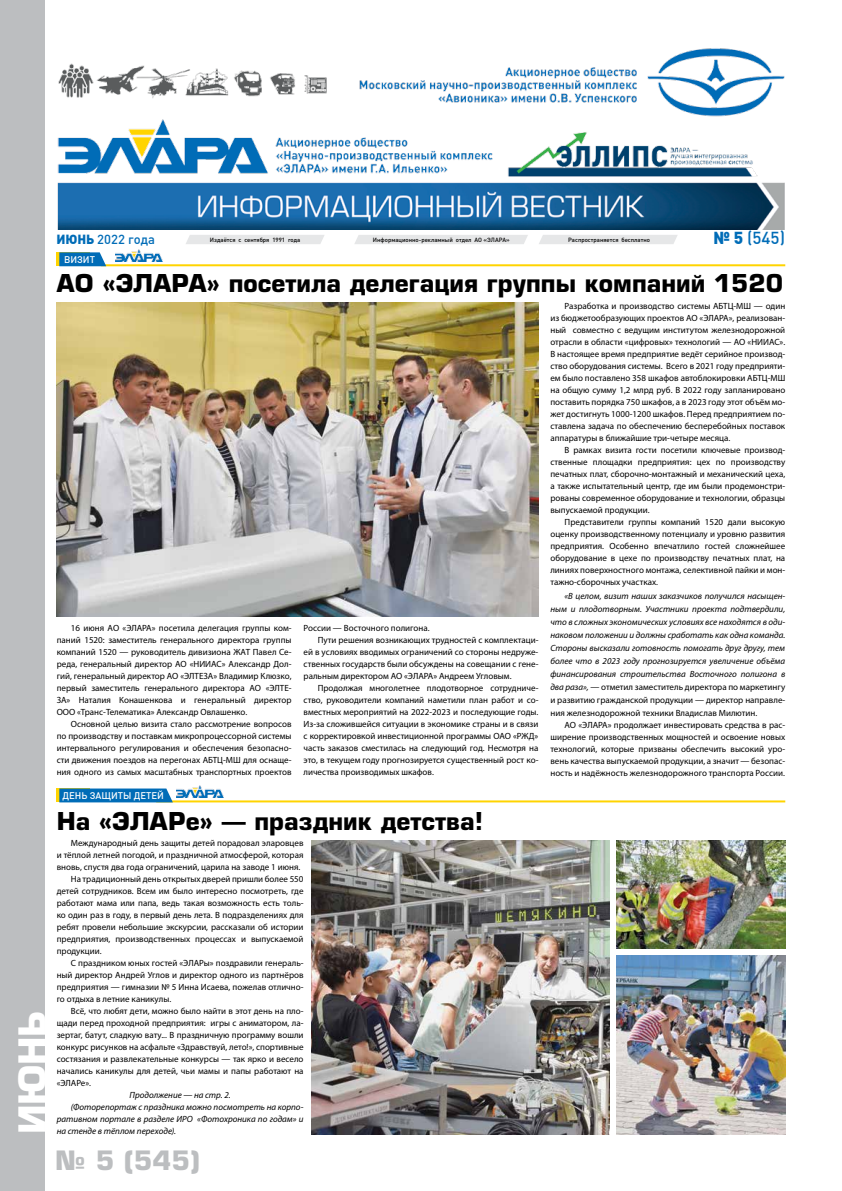
<style>
.page{position:relative;width:842px;height:1191px;background:#fff}
.page>*{position:absolute;margin:0;border:0;box-sizing:border-box;transform-origin:0 0}
.t1{font:700 36px "Europe C";color:#fff}
.t2{font:700 26px "Europe C";color:#bcbec0}
.t3{font:700 24px "Europe C";color:#000}
.t4{font:500 17px "DIN Cyr";color:#006cb7}
.t5{font:500 13px "DIN Cyr";color:#006cb7}
.t6{font:500 9.5px "DIN Cyr";color:#fff}
.t7{font:9px/12px "Myriad Pro";color:#000;text-align:justify}
.t8{font:italic 9px/13px "Myriad Pro";color:#000;text-align:justify}
.t9{font:500 6px "DIN Cyr";color:#000}
.s1{font-weight:900}
.s2{font-style:normal}
</style>
<div class="page">
<svg style="left:186px;top:235px;width:138px;height:9px"></svg>
<svg style="left:539px;top:235px;width:139px;height:9px"></svg>
<div style="left:354px;top:235px;width:174px;height:9px;background:#e6e7e8"></div>
<img style="left:57px;top:48px;width:728px;height:182px">
<div style="left:0;top:0;width:45px;height:1191px;background:#bcbec0"></div>
<img style="left:176px;top:785px;width:47px;height:12px">
<hr style="left:156px;top:800px;width:629px;height:2px;background:#ffd400">
<div style="left:57px;top:788px;width:33px;height:14px;background:#ffd400"></div>
<svg style="left:59px;top:788px;width:114px;height:14px;background:#1175b8"></svg>
<img style="left:311px;top:840px;width:298px;height:294px">
<img style="left:115px;top:249px;width:47px;height:12px">
<hr style="left:101px;top:264px;width:684px;height:2px;background:#ffd400">
<div style="left:57px;top:252px;width:33px;height:14px;background:#ffd400"></div>
<svg style="left:59px;top:252px;width:47px;height:14px"></svg>
<img style="left:617px;top:840px;width:168px;height:108px">
<img style="left:617px;top:956px;width:168px;height:178px">
<img style="left:56px;top:303px;width:482px;height:313px">
<h1 class="t1" style="left:11px;top:1134px;width:125px;rotate:-90deg">июнь</h1>
<h3 class="t5" style="left:56px;top:231px;width:100px"><span class="s1">ИЮНЬ</span> 2022 года</h3>
<p class="t9" style="left:210px;top:236px;width:92px">Издаётся с сентября 1991 года</p>
<p class="t9" style="left:373px;top:236px;width:138px">Информационно-рекламный отдел АО «ЭЛАРА»</p>
<p class="t9" style="left:568px;top:236px;width:83px">Распространяется бесплатно</p>
<h3 class="t4" style="left:713px;top:228px;width:73px"><span class="s1">№ 5</span> (545)</h3>
<p class="t6" style="left:64px;top:254px;width:32px">Визит</p>
<h3 class="t3" style="left:56px;top:269px;width:728px">АО «ЭЛАРА» посетила делегация группы компаний 1520</h3>
<p class="t7" style="left:57px;top:621px;width:236px;text-indent:14px">16 июня АО «ЭЛАРА» посетила делегация группы ком&shy;паний 1520: заместитель генерального директора группы компаний 1520 — руководитель дивизиона ЖАТ Павел Се&shy;реда, генеральный директор АО «НИИАС» Александр Дол&shy;гий, генеральный директор АО «ЭЛТЕЗА» Владимир Клюзко, первый заместитель генерального директора АО «ЭЛТЕ-ЗА» Наталия Конашенкова и генеральный директор ООО «Транс-Телематика» Александр Овлашенко.</p>
<p class="t7" style="left:57px;top:717px;width:236px;text-indent:14px">Основной целью визита стало рассмотрение вопросов по производству и поставкам микропроцессорной системы интервального регулирования и обеспечения безопасно&shy;сти движения поездов на перегонах АБТЦ-МШ для оснаще&shy;ния одного из самых масштабных транспортных проектов</p>
<p class="t7" style="left:304px;top:621px;width:128px">России — Восточного полигона.</p>
<p class="t7" style="left:318px;top:633px;width:222px">Пути решения возникающих трудностей с комплектаци-</p>
<p class="t7" style="left:304px;top:645px;width:236px">ей в условиях вводимых ограничений со стороны недруже-</p>
<p class="t7" style="left:304px;top:657px;width:236px">ственных государств были обсуждены на совещании с гене-</p>
<p class="t7" style="left:304px;top:669px;width:209px">ральным директором АО «ЭЛАРА» Андреем Угловым.</p>
<p class="t7" style="left:318px;top:681px;width:222px">Продолжая многолетнее плодотворное сотрудниче-</p>
<p class="t7" style="left:304px;top:693px;width:236px">ство, руководители компаний наметили план работ и со-</p>
<p class="t7" style="left:304px;top:705px;width:236px">вместных мероприятий на 2022-2023 и последующие годы.</p>
<p class="t7" style="left:304px;top:717px;width:236px">Из-за сложившейся ситуации в экономике страны и в связи</p>
<p class="t7" style="left:304px;top:729px;width:236px">с корректировкой инвестиционной программы ОАО «РЖД»</p>
<p class="t7" style="left:304px;top:741px;width:236px">часть заказов сместилась на следующий год. Несмотря на</p>
<p class="t7" style="left:304px;top:753px;width:236px">это, в текущем году прогнозируется существенный рост ко-</p>
<p class="t7" style="left:304px;top:765px;width:132px">личества производимых шкафов.</p>
<p class="t6" style="left:63px;top:789px;width:103px">День защиты детей</p>
<h3 class="t3" style="left:57px;top:806px;width:428px">На «ЭЛАРе» — праздник детства!</h3>
<p class="t7" style="left:71px;top:837px;width:234px">Международный день защиты детей порадовал эларовцев</p>
<p class="t7" style="left:57px;top:849px;width:248px">и тёплой летней погодой, и праздничной атмосферой, которая</p>
<p class="t7" style="left:57px;top:861px;width:245px">вновь, спустя два года ограничений, царила на заводе 1 июня.</p>
<p class="t7" style="left:71px;top:873px;width:234px">На традиционный день открытых дверей пришли более 550</p>
<p class="t7" style="left:57px;top:885px;width:248px">детей сотрудников. Всем им было интересно посмотреть, где</p>
<p class="t7" style="left:57px;top:897px;width:248px">работают мама или папа, ведь такая возможность есть толь-</p>
<p class="t7" style="left:57px;top:909px;width:248px">ко один раз в году, в первый день лета. В подразделениях для</p>
<p class="t7" style="left:57px;top:921px;width:248px">ребят провели небольшие экскурсии, рассказали об истории</p>
<p class="t7" style="left:57px;top:933px;width:248px">предприятия, производственных процессах и выпускаемой</p>
<p class="t7" style="left:57px;top:945px;width:46px">продукции.</p>
<p class="t7" style="left:71px;top:957px;width:234px">С праздником юных гостей «ЭЛАРы» поздравили генераль-</p>
<p class="t7" style="left:57px;top:969px;width:248px">ный директор Андрей Углов и директор одного из партнёров</p>
<p class="t7" style="left:57px;top:981px;width:248px">предприятия — гимназии № 5 Инна Исаева, пожелав отлично-</p>
<p class="t7" style="left:57px;top:993px;width:116px">го отдыха в летние каникулы.</p>
<p class="t7" style="left:71px;top:1005px;width:234px">Всё, что любят дети, можно было найти в этот день на пло-</p>
<p class="t7" style="left:57px;top:1017px;width:248px">щади перед проходной предприятия: игры с аниматором, ла-</p>
<p class="t7" style="left:57px;top:1029px;width:248px">зертаг, батут, сладкую вату... В праздничную программу вошли</p>
<p class="t7" style="left:57px;top:1041px;width:248px">конкурс рисунков на асфальте «Здравствуй, лето!», спортивные</p>
<p class="t7" style="left:57px;top:1053px;width:248px">состязания и развлекательные конкурсы — так ярко и весело</p>
<p class="t7" style="left:57px;top:1065px;width:248px">начались каникулы для детей, чьи мамы и папы работают на</p>
<p class="t7" style="left:57px;top:1077px;width:36px">«ЭЛАРе».</p>
<p class="t8" style="left:130px;top:1088px;width:103px">Продолжение — на стр. 2.</p>
<p class="t8" style="left:71px;top:1100px;width:234px">(Фоторепортаж с праздника можно посмотреть на корпо-</p>
<p class="t8" style="left:57px;top:1112px;width:248px">ративном портале в разделе ИРО «Фотохроника по годам» и</p>
<p class="t8" style="left:57px;top:1124px;width:121px">на стенде в тёплом переходе).</p>
<h2 class="t2" style="left:55px;top:1145px;width:146px">№ 5 (545)</h2>
<p class="t7" style="left:550px;top:300px;width:236px;text-indent:14px">Разработка и производство системы АБТЦ-МШ — один из бюджетообразующих проектов АО «ЭЛАРА», реализован&shy;ный совместно с ведущим институтом железнодорожной отрасли в области «цифровых» технологий — АО «НИИАС».<br>В настоящее время предприятие ведёт серийное производ&shy;ство оборудования системы. Всего в 2021 году предприяти&shy;ем было поставлено 358 шкафов автоблокировки АБТЦ-МШ на общую сумму 1,2 млрд руб. В 2022 году запланировано поставить порядка 750 шкафов, а в 2023 году этот объём мо&shy;жет достигнуть 1000-1200 шкафов. Перед предприятием по&shy;ставлена задача по обеспечению бесперебойных поставок аппаратуры в ближайшие три-четыре месяца.</p>
<p class="t7" style="left:550px;top:444px;width:236px;text-indent:14px">В рамках визита гости посетили ключевые производ&shy;ственные площадки предприятия: цех по производству печатных плат, сборочно-монтажный и механический цеха, а также испытательный центр, где им были продемонстри&shy;рованы современное оборудование и технологии, образцы выпускаемой продукции.</p>
<p class="t7" style="left:550px;top:516px;width:236px;text-indent:14px">Представители группы компаний 1520 дали высокую оценку производственному потенциалу и уровню развития предприятия. Особенно впечатлило гостей сложнейшее оборудование в цехе по производству печатных плат, на линиях поверхностного монтажа, селективной пайки и мон&shy;тажно-сборочных участках.</p>
<p class="t8" style="left:550px;top:589px;width:236px;text-indent:14px">«В целом, визит наших заказчиков получился насыщен&shy;ным и плодотворным. Участники проекта подтвердили, что в сложных экономических условиях все находятся в оди&shy;наковом положении и должны сработать как одна команда.<br>Стороны высказали готовность помогать друг другу, тем более что в 2023 году прогнозируется увеличение объёма финансирования строительства Восточного полигона в два раза», <span class="s2">— отметил заместитель директора по маркетингу и развитию гражданской продукции — директор направле&shy;ния железнодорожной техники Владислав Милютин.</span></p>
<p class="t7" style="left:550px;top:718px;width:236px;text-indent:14px">АО «ЭЛАРА» продолжает инвестировать средства в рас&shy;ширение производственных мощностей и освоение новых технологий, которые призваны обеспечить высокий уро&shy;вень качества выпускаемой продукции, а значит — безопас&shy;ность и надёжность железнодорожного транспорта России.</p>
</div>
